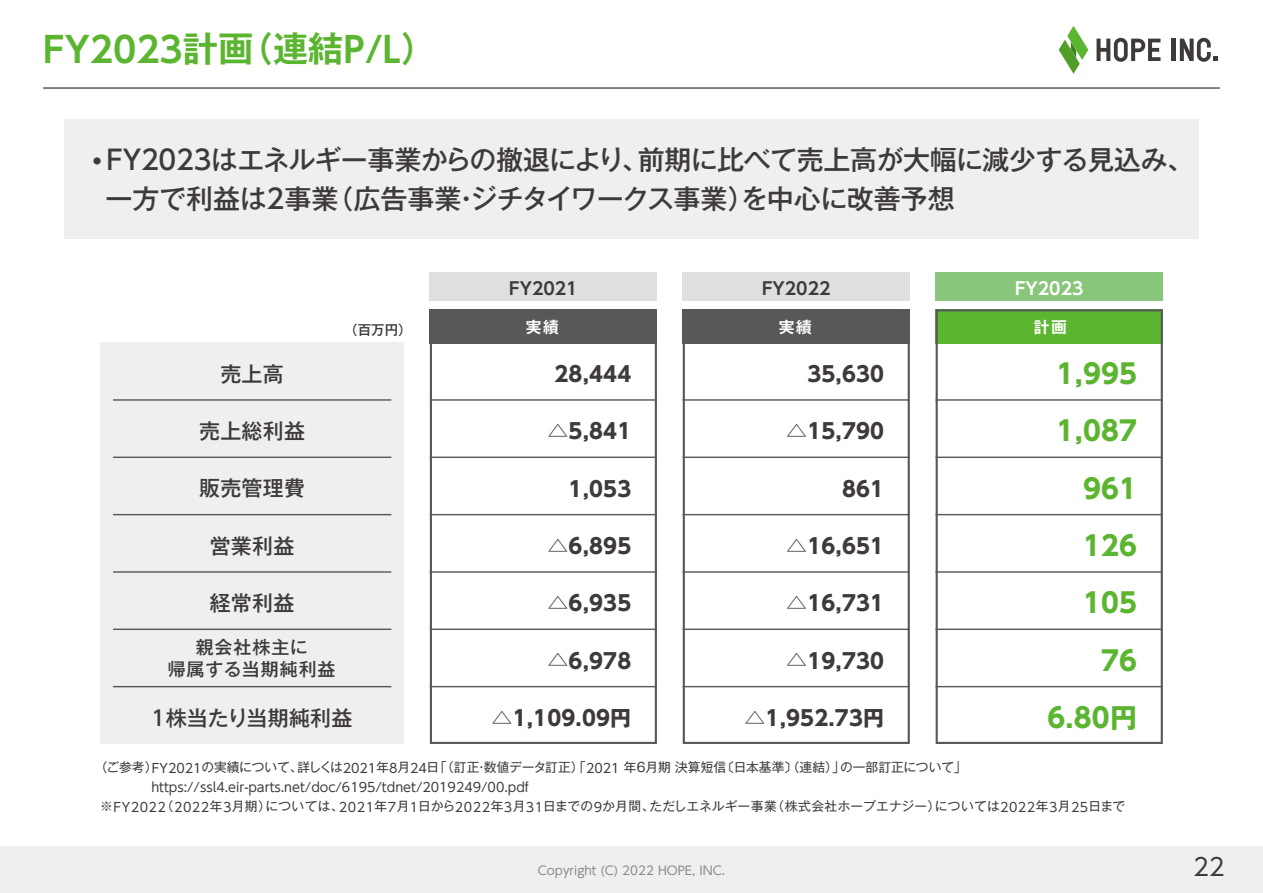
<style>
.page{position:relative;width:1263px;height:893px;background:#fff}
.page>*{position:absolute;margin:0;border:0;box-sizing:border-box;transform-origin:0 0}
.t1{font:700 35.25px "UD Shin Go Pro De";color:#5cb531}
.t2{font:500 27px/39px "Gothic MB101 Pro";letter-spacing:-.015em;color:#3e3a39}
.t3{font:700 27px/57.3px "UD Shin Go Pro";letter-spacing:.01em;color:#5cb531;text-align:right}
.t4{font:24px "UD Shin Go Pro";color:#3e3a39}
.t5{font:700 21px "UD Shin Go Pro";letter-spacing:.01em;color:#3e3a39}
.t6{font:500 21px "Gothic MB101 Pro";letter-spacing:.01em;color:#3e3a39}
.t7{font:500 18px/22.6px "Gothic MB101 Pro";letter-spacing:.05em;color:#3e3a39;text-align:center}
.t8{font:700 17.25px "UD Shin Go Pro De";color:#3e3a39}
.t9{font:700 17.25px "UD Shin Go Pro De";color:#fff}
.t10{font:700 15.75px "Gothic MB101 Pro De";color:#fff}
.t11{font:500 13.5px "Gothic MB101 Pro";color:#3e3a39}
.t12{font:12.75px "Gothic MB101 Pro";color:#3e3a39}
.t13{font:12.75px "UD Shin Go Pro";color:#3e3a39}
.t14{font:12px "UD Shin Go Pro";color:#89898a}
.s1{font-family:"Gothic MB101 Pro De"}
.s2{font-family:"UD Shin Go Pro"}
.s3{font-family:"Gothic MB101 Pro"}
</style>
<div class="page">
<div style="left:0;top:846px;width:1263px;height:47px;background:#efeff0"></div>
<hr style="left:43px;top:87px;width:1177px;height:2px;background:#595757">
<svg style="left:1059px;top:26px;width:29px;height:48px"></svg>
<svg style="left:1096px;top:38px;width:64px;height:24px"></svg>
<hr style="left:1171px;top:39px;width:4px;height:22px;background:#3e3a39">
<svg style="left:1180px;top:38px;width:37px;height:24px"></svg>
<div style="left:64px;top:119px;width:1134px;height:120px;background:#efeff0"></div>
<div style="left:100px;top:343px;width:304px;height:401px;background:#efeff0"></div>
<div style="left:682px;top:273px;width:228px;height:28px;background:#dedfdf"></div>
<hr style="left:113px;top:399px;width:278px;height:2px;background:#595757">
<hr style="left:113px;top:457px;width:278px;height:1px;background:#595757">
<hr style="left:113px;top:514px;width:278px;height:1px;background:#595757">
<hr style="left:113px;top:571px;width:278px;height:2px;background:#595757">
<hr style="left:113px;top:629px;width:278px;height:1px;background:#595757">
<hr style="left:113px;top:686px;width:278px;height:1px;background:#595757">
<svg style="left:683px;top:309px;width:227px;height:435px"></svg>
<div style="left:429px;top:273px;width:228px;height:28px;background:#dedfdf"></div>
<svg style="left:430px;top:309px;width:227px;height:435px"></svg>
<div style="left:935px;top:273px;width:228px;height:28px;background:#89c67c"></div>
<hr style="left:935px;top:457px;width:228px;height:1px;background:#595757">
<hr style="left:935px;top:514px;width:228px;height:1px;background:#595757">
<hr style="left:935px;top:571px;width:228px;height:2px;background:#595757">
<hr style="left:935px;top:629px;width:228px;height:1px;background:#595757">
<hr style="left:935px;top:399px;width:228px;height:2px;background:#595757">
<hr style="left:935px;top:686px;width:228px;height:1px;background:#595757">
<svg style="left:936px;top:309px;width:227px;height:435px"></svg>
<h1 class="t1" style="left:43px;top:21px;width:394px">FY2023<span class="s1">計画（連結</span>P/L<span class="s1">）</span></h1>
<h2 class="t2" style="left:106px;top:137px;width:1090px;text-indent:-12px"><sup>●</sup> <span class="s2">FY2023</span>はエネルギー事業からの撤退により、前期に比べて売上高が大幅に減少する見込み、一方で利益は<span class="s2">2</span>事業（広告事業・ジチタイワークス事業）を中心に改善予想</h2>
<h3 class="t6" style="left:220px;top:356px;width:65px">売上高</h3>
<h3 class="t6" style="left:199px;top:414px;width:107px">売上総利益</h3>
<h3 class="t6" style="left:199px;top:471px;width:107px">販売管理費</h3>
<h3 class="t6" style="left:210px;top:528px;width:86px">営業利益</h3>
<h3 class="t6" style="left:210px;top:586px;width:86px">経常利益</h3>
<h3 class="t7" style="left:168px;top:633px;width:169px">親会社株主に<br>帰属する当期純利益</h3>
<p class="t11" style="left:344px;top:319px;width:69px">（百万円）</p>
<h3 class="t6" style="left:152px;top:700px;width:202px"><span class="s2">1</span>株当たり当期純利益</h3>
<h3 class="t8" style="left:509px;top:275px;width:70px">FY2021</h3>
<p class="t10" style="left:526px;top:314px;width:34px">実績</p>
<h3 class="t5" style="left:554px;top:357px;width:78px">28,444</h3>
<h3 class="t5" style="left:547px;top:414px;width:85px"><span class="s3">△</span>5,841</h3>
<h3 class="t5" style="left:569px;top:472px;width:64px">1,053</h3>
<h3 class="t5" style="left:547px;top:529px;width:85px"><span class="s3">△</span>6,895</h3>
<h3 class="t5" style="left:547px;top:586px;width:85px"><span class="s3">△</span>6,935</h3>
<h3 class="t5" style="left:547px;top:644px;width:85px"><span class="s3">△</span>6,978</h3>
<h3 class="t5" style="left:491px;top:701px;width:141px"><span class="s3">△</span>1,109.09<span class="s3">円</span></h3>
<h3 class="t8" style="left:762px;top:275px;width:70px">FY2022</h3>
<p class="t10" style="left:779px;top:314px;width:34px">実績</p>
<h3 class="t5" style="left:807px;top:357px;width:78px">35,630</h3>
<h3 class="t5" style="left:786px;top:414px;width:99px"><span class="s3">△</span>15,790</h3>
<h3 class="t5" style="left:842px;top:472px;width:44px">861</h3>
<h3 class="t5" style="left:786px;top:529px;width:99px"><span class="s3">△</span>16,651</h3>
<h3 class="t5" style="left:786px;top:586px;width:99px"><span class="s3">△</span>16,731</h3>
<h3 class="t5" style="left:786px;top:644px;width:99px"><span class="s3">△</span>19,730</h3>
<h3 class="t5" style="left:744px;top:701px;width:141px"><span class="s3">△</span>1,952.73<span class="s3">円</span></h3>
<h3 class="t9" style="left:1015px;top:275px;width:70px">FY2023</h3>
<p class="t10" style="left:1034px;top:314px;width:34px">計画</p>
<h2 class="t3" style="left:1047px;top:344px;width:91px">1,995<br>1,087<br>961<br>126<br>105<br>76<br>6.80<span class="s3">円</span></h2>
<p class="t12" style="left:95px;top:757px;width:882px">（ご参考）<span class="s2">FY2021</span>の実績について、詳しくは<span class="s2">2021</span>年<span class="s2">8</span>月<span class="s2">24</span>日「（訂正・数値データ訂正）「<span class="s2">2021</span> 年６月期決算短信〔日本基準〕（連結）」の一部訂正について」　</p>
<p class="t13" style="left:100px;top:777px;width:430px"><span class="s3">　　　　</span>https://ssl4.eir-parts.net/doc/6195/tdnet/2019249/00.pdf</p>
<p class="t12" style="left:100px;top:796px;width:1026px">※<span class="s2">FY2022</span>（<span class="s2">2022</span>年<span class="s2">3</span>月期）については、<span class="s2">2021</span>年<span class="s2">7</span>月<span class="s2">1</span>日から<span class="s2">2022</span>年<span class="s2">3</span>月<span class="s2">31</span>日までの<span class="s2">9</span>か月間、ただしエネルギー事業（株式会社ホープエナジー）については<span class="s2">2022</span>年<span class="s2">3</span>月<span class="s2">25</span>日まで</p>
<p class="t14" style="left:538px;top:861px;width:188px">Copyright (C) 2022 HOPE, INC.</p>
<h3 class="t4" style="left:1193px;top:848px;width:33px">22</h3>
</div>
